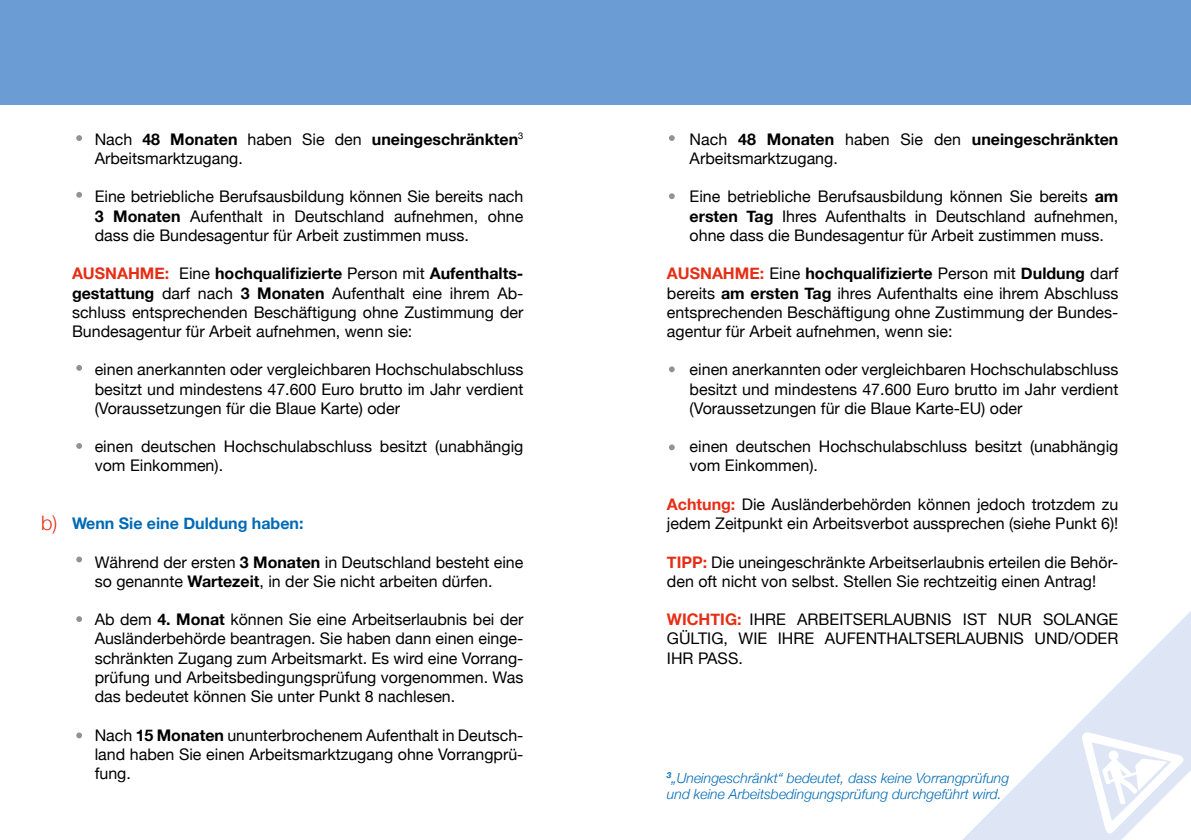
<style>
.page{position:relative;width:1191px;height:840px;background:#fff}
.page>*{position:absolute;margin:0;border:0;box-sizing:border-box;transform-origin:0 0}
.t1{font:300 20px "Helvetica Neue";color:#e62e15}
.fließtext{font:16px/19.2px "Helvetica Neue";color:#000;text-align:justify}
.fließtext-2{font:700 16px "Helvetica Neue";color:#006ab5}
.INFOTEXT{font:italic 300 14px "Helvetica Neue";color:#006ab5}
.s1{font-weight:700}
.s2{font-weight:700;color:#e62e15}
</style>
<div class="page">
<div style="left:0;top:0;width:1191px;height:105px;background:#6b9dd4"></div>
<svg style="left:963px;top:611px;width:228px;height:228px"></svg>
<svg style="left:1081px;top:731px;width:102px;height:102px"></svg>
<svg style="left:76px;top:135px;width:6px;height:6px"></svg>
<svg style="left:76px;top:192px;width:6px;height:6px"></svg>
<svg style="left:76px;top:365px;width:6px;height:5px"></svg>
<svg style="left:669px;top:135px;width:6px;height:6px"></svg>
<svg style="left:669px;top:193px;width:6px;height:6px"></svg>
<svg style="left:669px;top:366px;width:6px;height:6px"></svg>
<svg style="left:669px;top:444px;width:6px;height:6px"></svg>
<svg style="left:76px;top:443px;width:6px;height:5px"></svg>
<svg style="left:76px;top:732px;width:6px;height:6px"></svg>
<svg style="left:76px;top:556px;width:6px;height:6px"></svg>
<svg style="left:76px;top:616px;width:6px;height:5px"></svg>
<p class="fließtext" style="left:95px;top:130px;width:430px">Nach <span class="s1">48 Monaten</span> haben Sie den <span class="s1">uneingeschränkten</span><sup>3<br></sup>Arbeitsmarktzugang.</p>
<p class="fließtext" style="left:95px;top:188px;width:430px">Eine betriebliche Berufsausbildung können Sie bereits nach <span class="s1">3 Monaten</span> Aufenthalt in Deutschland aufnehmen, ohne dass die Bundesagentur für Arbeit zustimmen muss.</p>
<p class="fließtext" style="left:72px;top:265px;width:453px"><span class="s2">AUSNAHME:</span> Eine <span class="s1">hochqualifizierte</span> Person mit <span class="s1">Aufenthalts&shy;gestattung</span> darf nach <span class="s1">3 Monaten</span> Aufenthalt eine ihrem Ab&shy;schluss entsprechenden Beschäftigung ohne Zustimmung der Bundesagentur für Arbeit aufnehmen, wenn sie:</p>
<p class="fließtext" style="left:95px;top:361px;width:430px">einen anerkannten oder vergleichbaren Hochschulabschluss besitzt und mindestens 47.600 Euro brutto im Jahr verdient (Voraussetzungen für die Blaue Karte) oder</p>
<p class="fließtext" style="left:95px;top:437px;width:430px">einen deutschen Hochschulabschluss besitzt (unabhängig vom Einkommen).</p>
<p class="t1" style="left:41px;top:506px;width:18px">b)</p>
<p class="fließtext-2" style="left:72px;top:510px;width:233px">Wenn Sie eine Duldung haben:</p>
<p class="fließtext" style="left:95px;top:553px;width:430px">Während der ersten <span class="s1">3 Monaten</span> in Deutschland besteht eine so genannte <span class="s1">Wartezeit</span>, in der Sie nicht arbeiten dürfen.</p>
<p class="fließtext" style="left:95px;top:610px;width:430px">Ab dem <span class="s1">4. Monat</span> können Sie eine Arbeitserlaubnis bei der Ausländerbehörde beantragen. Sie haben dann einen einge&shy;schränkten Zugang zum Arbeitsmarkt. Es wird eine Vorrang&shy;prüfung und Arbeitsbedingungsprüfung vorgenommen. Was das bedeutet können Sie unter Punkt 8 nachlesen.</p>
<p class="fließtext" style="left:95px;top:725px;width:430px">Nach <span class="s1">15 Monaten</span> ununterbrochenem Aufenthalt in Deutsch&shy;land haben Sie einen Arbeitsmarktzugang ohne Vorrangprü&shy;fung.</p>
<p class="fließtext" style="left:689px;top:130px;width:430px">Nach <span class="s1">48 Monaten</span> haben Sie den <span class="s1">uneingeschränkten<br></span>Arbeitsmarktzugang.</p>
<p class="fließtext" style="left:689px;top:188px;width:430px">Eine betriebliche Berufsausbildung können Sie bereits <span class="s1">am ersten Tag</span> Ihres Aufenthalts in Deutschland aufnehmen, ohne dass die Bundesagentur für Arbeit zustimmen muss.</p>
<p class="fließtext" style="left:667px;top:265px;width:453px"><span class="s2">AUSNAHME:</span> Eine <span class="s1">hochqualifizierte</span> Person mit <span class="s1">Duldung</span> darf bereits <span class="s1">am ersten Tag</span> ihres Aufenthalts eine ihrem Abschluss entsprechenden Beschäftigung ohne Zustimmung der Bundes&shy;agentur für Arbeit aufnehmen, wenn sie:</p>
<p class="fließtext" style="left:689px;top:361px;width:430px">einen anerkannten oder vergleichbaren Hochschulabschluss besitzt und mindestens 47.600 Euro brutto im Jahr verdient (Voraussetzungen für die Blaue Karte-EU) oder</p>
<p class="fließtext" style="left:689px;top:437px;width:430px">einen deutschen Hochschulabschluss besitzt (unabhängig vom Einkommen).</p>
<p class="fließtext" style="left:667px;top:495px;width:453px"><span class="s2">Achtung:</span> Die Ausländerbehörden können jedoch trotzdem zu jedem Zeitpunkt ein Arbeitsverbot aussprechen (siehe Punkt 6)!</p>
<p class="fließtext" style="left:667px;top:553px;width:453px"><span class="s2">TIPP:</span> Die uneingeschränkte Arbeitserlaubnis erteilen die Behör&shy;den oft nicht von selbst. Stellen Sie rechtzeitig einen Antrag!</p>
<p class="fließtext" style="left:667px;top:610px;width:453px"><span class="s2">WICHTIG:</span> IHRE ARBEITSERLAUBNIS IST NUR SOLANGE GÜLTIG, WIE IHRE AUFENTHALTSERLAUBNIS UND/ODER IHR PASS.</p>
<p class="INFOTEXT" style="left:667px;top:766px;width:344px"><sup>3</sup>„Uneingeschränkt“ bedeutet, dass keine Vorrangprüfung</p>
<p class="INFOTEXT" style="left:667px;top:782px;width:336px">und keine Arbeitsbedingungsprüfung durchgeführt wird.</p>
</div>
